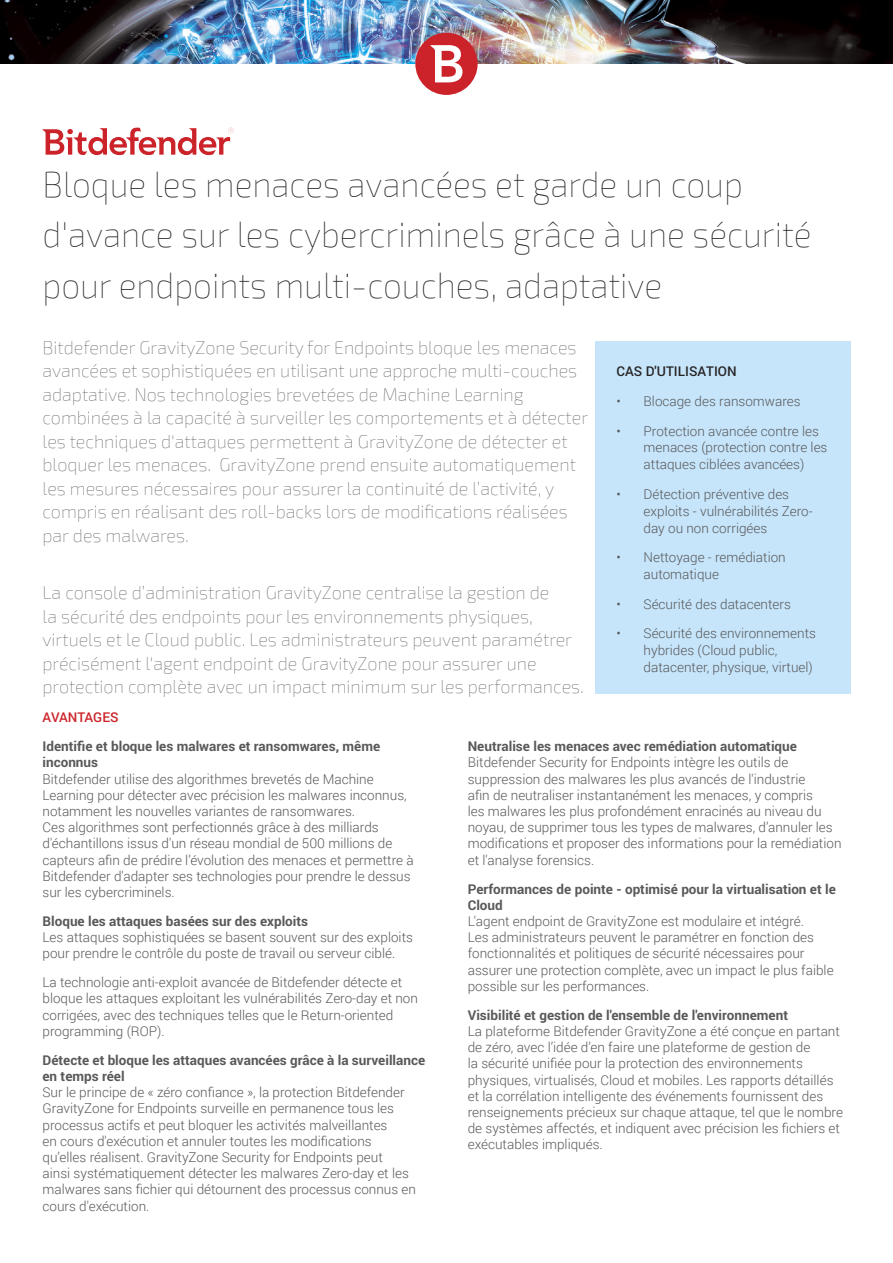
<style>
.page{position:relative;width:893px;height:1263px;background:#fff}
.page>*{position:absolute;margin:0;border:0;box-sizing:border-box;transform-origin:0 0}
.ProductName{font:100 35.25px/50.4px "Exo 2";color:#272425;scale:.95 1}
.Head-Expl{font:100 18px/23.5px "Exo 2";color:#59595b}
.BodyCopy{font:300 13.5px/16.2px "Roboto";color:#59595b}
.Bodycopybold{font:700 13.5px/16.2px "Roboto";color:#59595b}
.Head-Red{font:500 13.5px "Roboto";color:#272425}
.BodyCopy-2{font:500 13.5px "Roboto";color:#cc2229}
</style>
<div class="page">
<img style="left:0;top:0;width:893px;height:63px">
<div style="left:415px;top:33px;width:63px;height:62px;background:#cc2229;border-radius:50%"></div>
<svg style="left:430px;top:45px;width:32px;height:37px"></svg>
<svg style="left:43px;top:127px;width:191px;height:29px"></svg>
<div style="left:595px;top:341px;width:255px;height:352px;background:#c6e5fa"></div>
<p class="ProductName" style="left:43px;top:160px;width:811px">Bloque les menaces avancées et garde un coup d'avance sur les cybercriminels grâce à une sécurité pour endpoints multi-couches, adaptative</p>
<p class="Head-Expl" style="left:43px;top:336px;width:547px">Bitdefender GravityZone Security for Endpoints bloque les menaces avancées et sophistiquées en utilisant une approche multi-couches adaptative. Nos technologies brevetées de Machine Learning combinées à la capacité à surveiller les comportements et à détecter les techniques d'attaques permettent à GravityZone de détecter et bloquer les menaces. GravityZone prend ensuite automatiquement les mesures nécessaires pour assurer la continuité de l’activité, y compris en réalisant des roll-backs lors de modifications réalisées par des malwares.</p>
<p class="Head-Expl" style="left:43px;top:581px;width:543px">La console d’administration GravityZone centralise la gestion de<br>la sécurité des endpoints pour les environnements physiques, virtuels et le Cloud public. Les administrateurs peuvent paramétrer précisément l'agent endpoint de GravityZone pour assurer une protection complète avec un impact minimum sur les performances.</p>
<p class="Head-Red" style="left:617px;top:362px;width:122px">CAS D'UTILISATION</p>
<p class="BodyCopy" style="left:617px;top:393px;width:186px">• Blocage des ransomwares</p>
<p class="BodyCopy" style="left:644px;top:422px;width:185px;line-height:16.8px;text-indent:-27px">• Protection avancée contre les menaces (protection contre les attaques ciblées avancées)</p>
<p class="BodyCopy" style="left:644px;top:485px;width:171px;line-height:16.8px;text-indent:-27px">• Détection préventive des exploits - vulnérabilités Zero&shy;day ou non corrigées</p>
<p class="BodyCopy" style="left:644px;top:548px;width:144px;line-height:16.8px;text-indent:-27px">• Nettoyage - remédiation automatique</p>
<p class="BodyCopy" style="left:617px;top:595px;width:176px">• Sécurité des datacenters</p>
<p class="BodyCopy" style="left:644px;top:624px;width:174px;line-height:16.8px;text-indent:-27px">• Sécurité des environnements hybrides (Cloud public, datacenter, physique, virtuel)</p>
<p class="BodyCopy-2" style="left:43px;top:708px;width:78px">AVANTAGES</p>
<p class="Bodycopybold" style="left:43px;top:738px;width:339px">Identifie et bloque les malwares et ransomwares, même inconnus</p>
<p class="BodyCopy" style="left:43px;top:770px;width:373px">Bitdefender utilise des algorithmes brevetés de Machine Learning pour détecter avec précision les malwares inconnus, notamment les nouvelles variantes de ransomwares.<br>Ces algorithmes sont perfectionnés grâce à des milliards d'échantillons issus d'un réseau mondial de 500 millions de capteurs afin de prédire l’évolution des menaces et permettre à Bitdefender d'adapter ses technologies pour prendre le dessus sur les cybercriminels.</p>
<p class="Bodycopybold" style="left:43px;top:912px;width:267px">Bloque les attaques basées sur des exploits</p>
<p class="BodyCopy" style="left:43px;top:929px;width:372px">Les attaques sophistiquées se basent souvent sur des exploits pour prendre le contrôle du poste de travail ou serveur ciblé.</p>
<p class="BodyCopy" style="left:43px;top:974px;width:377px">La technologie anti-exploit avancée de Bitdefender détecte et bloque les attaques exploitant les vulnérabilités Zero-day et non corrigées, avec des techniques telles que le Return-oriented programming (ROP).</p>
<p class="Bodycopybold" style="left:43px;top:1051px;width:384px">Détecte et bloque les attaques avancées grâce à la surveillance en temps réel</p>
<p class="BodyCopy" style="left:43px;top:1084px;width:375px">Sur le principe de « zéro confiance », la protection Bitdefender GravityZone for Endpoints surveille en permanence tous les processus actifs et peut bloquer les activités malveillantes<br>en cours d'exécution et annuler toutes les modifications qu’elles réalisent. GravityZone Security for Endpoints peut<br>ainsi systématiquement détecter les malwares Zero-day et les malwares sans fichier qui détournent des processus connus en cours d'exécution.</p>
<p class="Bodycopybold" style="left:468px;top:738px;width:331px">Neutralise les menaces avec remédiation automatique</p>
<p class="BodyCopy" style="left:468px;top:754px;width:375px">Bitdefender Security for Endpoints intègre les outils de suppression des malwares les plus avancés de l'industrie<br>afin de neutraliser instantanément les menaces, y compris<br>les malwares les plus profondément enracinés au niveau du noyau, de supprimer tous les types de malwares, d’annuler les modifications et proposer des informations pour la remédiation et l'analyse forensics.</p>
<p class="Bodycopybold" style="left:468px;top:880px;width:370px">Performances de pointe - optimisé pour la virtualisation et le<br>Cloud</p>
<p class="BodyCopy" style="left:468px;top:912px;width:367px">L'agent endpoint de GravityZone est modulaire et intégré.<br>Les administrateurs peuvent le paramétrer en fonction des fonctionnalités et politiques de sécurité nécessaires pour assurer une protection complète, avec un impact le plus faible possible sur les performances.</p>
<p class="Bodycopybold" style="left:468px;top:1006px;width:322px">Visibilité et gestion de l'ensemble de l'environnement</p>
<p class="BodyCopy" style="left:468px;top:1022px;width:377px">La plateforme Bitdefender GravityZone a été conçue en partant de zéro, avec l’idée d’en faire une plateforme de gestion de<br>la sécurité unifiée pour la protection des environnements physiques, virtualisés, Cloud et mobiles. Les rapports détaillés et la corrélation intelligente des événements fournissent des renseignements précieux sur chaque attaque, tel que le nombre de systèmes affectés, et indiquent avec précision les fichiers et exécutables impliqués.</p>
</div>
